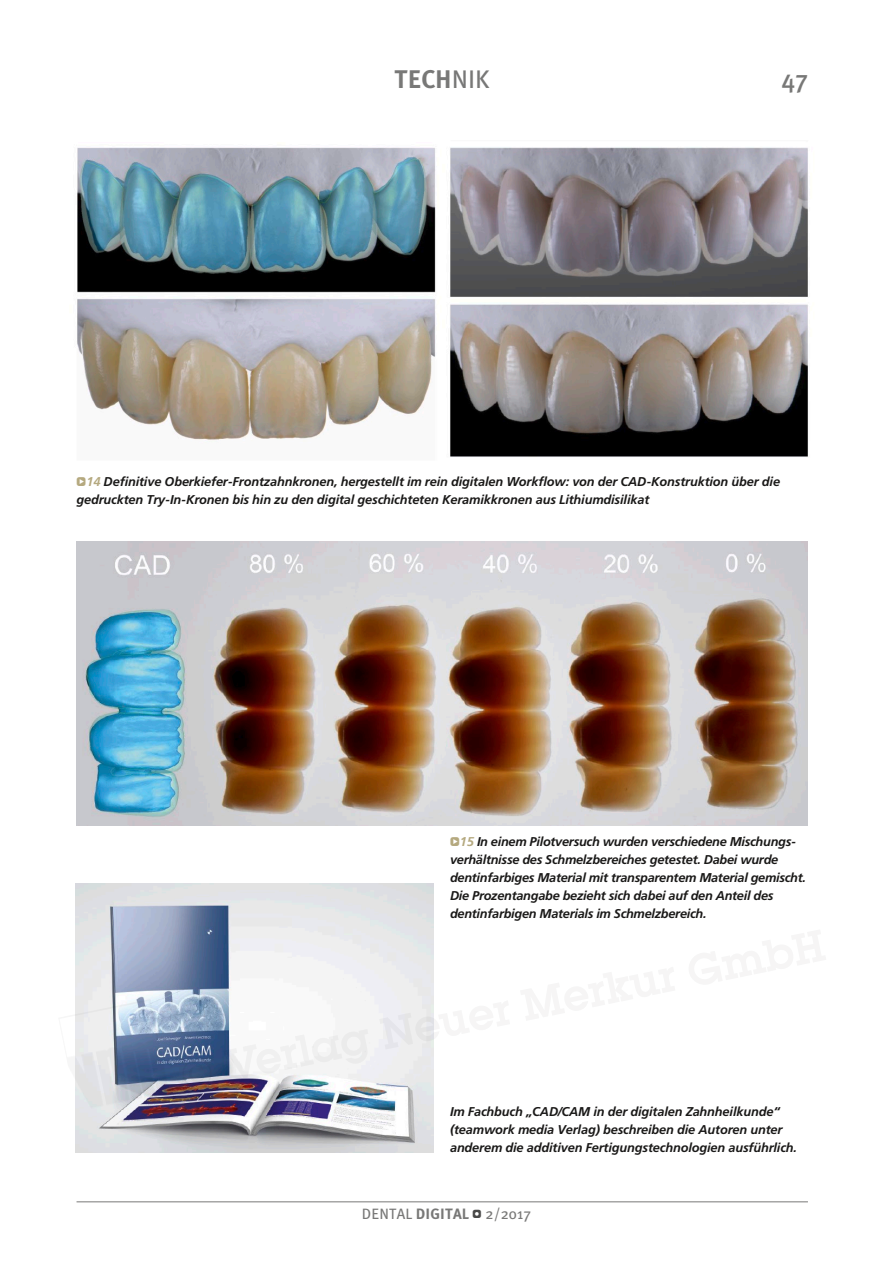
<style>
.page{position:relative;width:893px;height:1263px;background:#fff}
.page>*{position:absolute;margin:0;border:0;box-sizing:border-box;transform-origin:0 0}
.t1{font:700 25.5px "Meta Plus";color:#787877}
.t2{font:500 25.5px "Meta Plus";color:#787877}
.t3{font:15px "Meta Plus";letter-spacing:.01em;color:#787877}
.t4{font:italic 700 12.75px/18px "Frutiger";letter-spacing:-.01em;color:#1a1918}
.s1{font-weight:400}
.s2{font-family:"Click Bits Icon Pods";font-weight:400;font-style:normal;color:#b5a97f}
.s3{color:#b5a97f}
.s4{font-weight:700}
.s5{font-family:"Click Bits Icon Pods";font-size:12px;color:#494948}
</style>
<div class="page">
<hr style="left:77px;top:1201px;width:731px;height:1px;background:#787877">
<img style="left:77px;top:147px;width:731px;height:310px">
<img style="left:77px;top:541px;width:731px;height:284px">
<img style="left:76px;top:883px;width:357px;height:270px">
<img style="left:75px;top:998px;width:97px;height:114px">
<h1 class="t1" style="left:394px;top:65px;width:97px">TECH<span class="s1">NIK</span></h1>
<h1 class="t2" style="left:781px;top:64px;width:28px">47</h1>
<p class="t4" style="left:77px;top:473px;width:705px"><span class="s2">Q</span><span class="s3">14</span> Definitive Oberkiefer-Frontzahnkronen, hergestellt im rein digitalen Workflow: von der CAD-Konstruktion über die gedruckten Try-In-Kronen bis hin zu den digital geschichteten Keramikkronen aus Lithiumdisilikat</p>
<p class="t4" style="left:450px;top:833px;width:358px"><span class="s2">Q</span><span class="s3">15</span> In einem Pilotversuch wurden verschiedene Mischungs&shy;verhältnisse des Schmelzbereiches getestet. Dabei wurde dentinfarbiges Material mit transparentem Material gemischt.<br>Die Prozentangabe bezieht sich dabei auf den Anteil des dentinfarbigen Materials im Schmelzbereich.</p>
<p class="t4" style="left:450px;top:1103px;width:349px">Im Fachbuch „CAD/CAM in der digitalen Zahnheilkunde“ (teamwork media Verlag) beschreiben die Autoren unter anderem die additiven Fertigungstechnologien ausführlich.</p>
<p class="t3" style="left:362px;top:1205px;width:171px">DENTAL <span class="s4">DIGITAL</span> <span class="s5">W</span> 2/2017</p>
</div>
